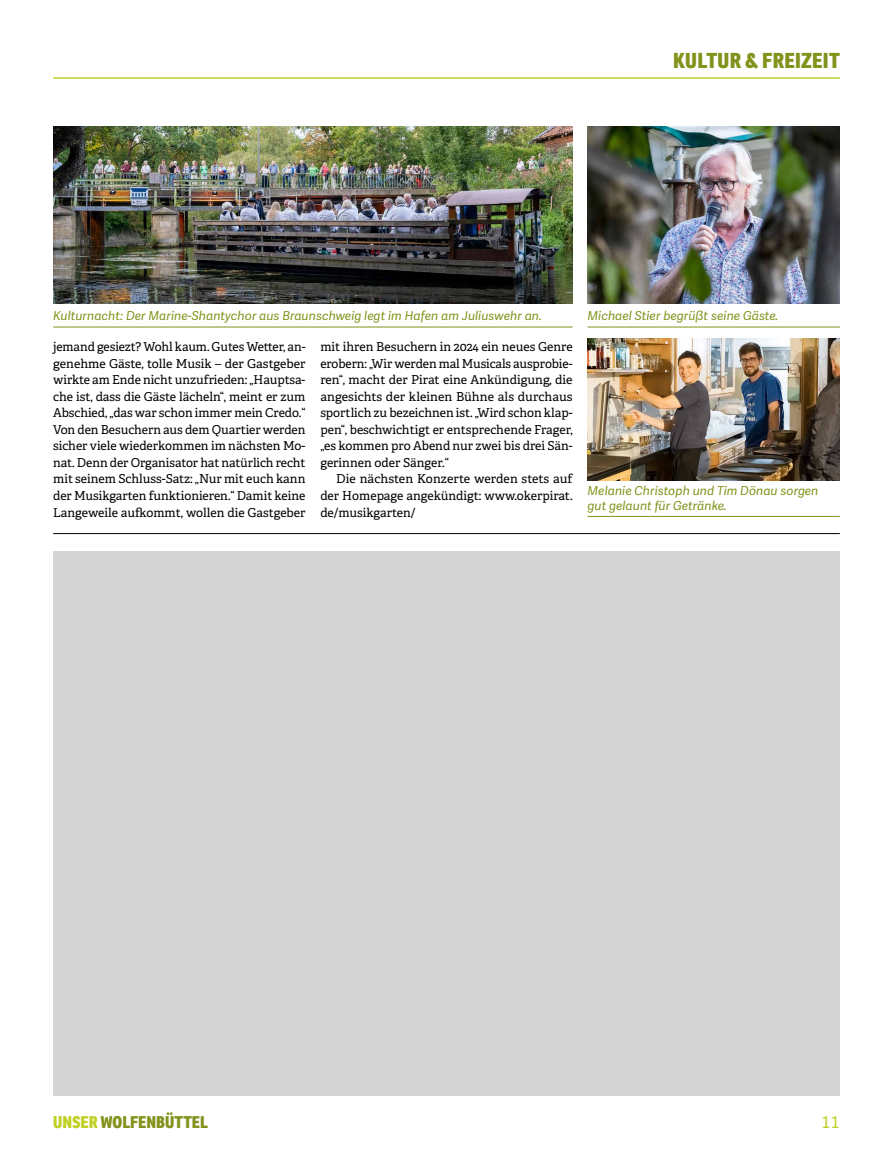
<style>
.page{position:relative;width:893px;height:1149px;background:#fff}
.page>*{position:absolute;margin:0;border:0;box-sizing:border-box;transform-origin:0 0}
.t1{font:800 21px "Ronnia Cond";letter-spacing:.01em;color:#83921b}
.t2{font:800 16.5px "Ronnia Cond";color:#83921b}
.t3{font:16.5px "Adelle Sans";color:#bed024}
.t4{font:12.3px/16.5px "Adelle";color:#000;text-align:justify}
.t5{font:italic 12.3px/14.7px "Adelle Sans";letter-spacing:.005em;color:#83921b}
.s1{color:#bed024}
</style>
<div class="page">
<hr style="left:53px;top:77px;width:787px;height:2px;background:#bed024">
<hr style="left:53px;top:533px;width:787px;height:1px;background:#000">
<img style="left:53px;top:127px;width:520px;height:176px">
<img style="left:587px;top:127px;width:253px;height:176px">
<img style="left:587px;top:339px;width:253px;height:141px">
<hr style="left:587px;top:516px;width:253px;height:1px;background:#83921b">
<hr style="left:587px;top:326px;width:253px;height:1px;background:#83921b">
<hr style="left:53px;top:326px;width:520px;height:1px;background:#83921b">
<div style="left:53px;top:551px;width:787px;height:544px;background:#d4d4d4"></div>
<h1 class="t1" style="left:673px;top:47px;width:168px">KULTUR &amp; FREIZEIT</h1>
<p class="t5" style="left:53px;top:309px;width:490px">Kulturnacht: Der Marine-Shantychor aus Braunschweig legt im Hafen am Juliuswehr an.</p>
<p class="t5" style="left:587px;top:309px;width:192px">Michael Stier begrüßt seine Gäste.</p>
<p class="t4" style="left:53px;top:338px;width:254px">jemand gesiezt? Wohl kaum. Gutes Wetter, an&shy;genehme Gäste, tolle Musik – der Gastgeber wirkte am Ende nicht unzufrieden: „Hauptsa&shy;che ist, dass die Gäste lächeln“, meint er zum Abschied, „das war schon immer mein Credo.“ Von den Besuchern aus dem Quartier werden sicher viele wiederkommen im nächsten Mo&shy;nat. Denn der Organisator hat natürlich recht mit seinem Schluss-Satz: „Nur mit euch kann der Musikgarten funktionieren.“ Damit keine Langeweile aufkommt, wollen die Gastgeber</p>
<p class="t4" style="left:320px;top:338px;width:254px">mit ihren Besuchern in 2024 ein neues Genre erobern: „Wir werden mal Musicals ausprobie&shy;ren“, macht der Pirat eine Ankündigung, die angesichts der kleinen Bühne als durchaus sportlich zu bezeichnen ist. „Wird schon klap&shy;pen“, beschwichtigt er entsprechende Frager, „es kommen pro Abend nur zwei bis drei Sän&shy;gerinnen oder Sänger.“</p>
<p class="t4" style="left:320px;top:471px;width:254px;text-indent:16px">Die nächsten Konzerte werden stets auf der Homepage angekündigt: www.okerpirat. de/musikgarten/</p>
<p class="t5" style="left:587px;top:483px;width:232px">Melanie Christoph und Tim Dönau sorgen gut gelaunt für Getränke.</p>
<h2 class="t2" style="left:53px;top:1111px;width:156px"><span class="s1">UNSER</span> WOLFENBÜTTEL</h2>
<h2 class="t3" style="left:821px;top:1112px;width:20px">11</h2>
</div>
